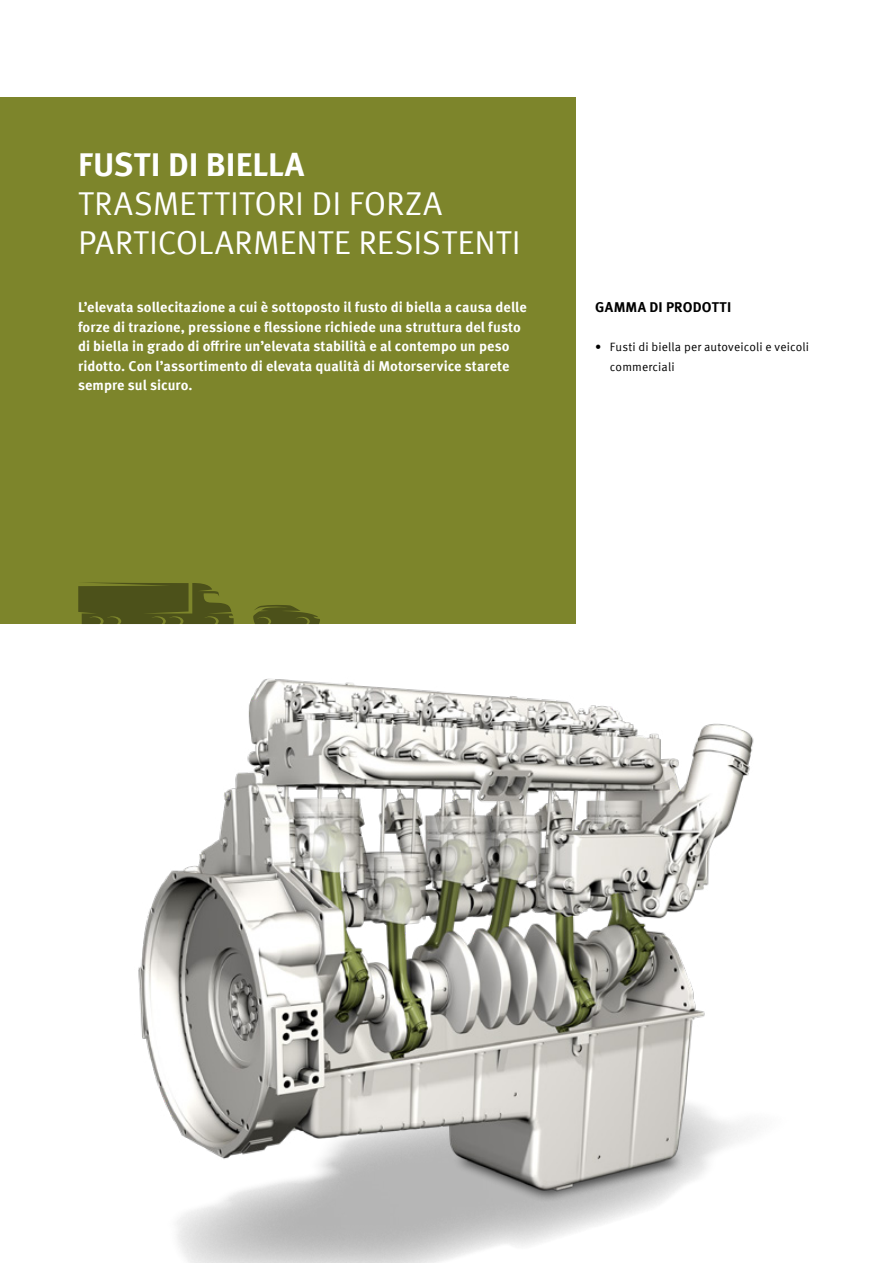
<style>
.page{position:relative;width:893px;height:1263px;background:#fff}
.page>*{position:absolute;margin:0;border:0;box-sizing:border-box;transform-origin:0 0}
.t1{font:33px/39px "Meta Offc Pro Norm";color:#fff}
.t2{font:700 33px "Meta Offc Pro";color:#fff}
.t3{font:700 14.25px/19.5px "Meta Offc Pro";letter-spacing:.005em;color:#fff}
.t4{font:700 14.25px "Meta Offc Pro";letter-spacing:.01em;color:#000}
.t5{font:12px/19.5px "Meta Offc Pro Norm";letter-spacing:.01em;color:#000}
</style>
<div class="page">
<div style="left:0;top:97px;width:576px;height:527px;background:#7d852b"></div>
<svg style="left:78px;top:582px;width:156px;height:42px"></svg>
<svg style="left:253px;top:605px;width:67px;height:19px"></svg>
<img style="left:138px;top:678px;width:616px;height:585px">
<h1 class="t2" style="left:78px;top:138px;width:228px">FUSTI DI BIELLA</h1>
<h1 class="t1" style="left:78px;top:181px;width:444px">TRASMETTITORI DI FORZA<br>PARTICOLARMENTE RESISTENTI</h1>
<p class="t3" style="left:78px;top:296px;width:450px">L’elevata sollecitazione a cui è sottoposto il fusto di biella a causa delle forze di trazione, pressione e flessione richiede una struttura del fusto di biella in grado di offrire un’elevata stabilità e al contempo un peso ridotto. Con l’assortimento di elevata qualità di Motorservice starete sempre sul sicuro.</p>
<p class="t4" style="left:595px;top:296px;width:138px">GAMMA DI PRODOTTI</p>
<p class="t5" style="left:610px;top:336px;width:201px;text-indent:-15px">• Fusti di biella per autoveicoli e veicoli commerciali</p>
</div>
